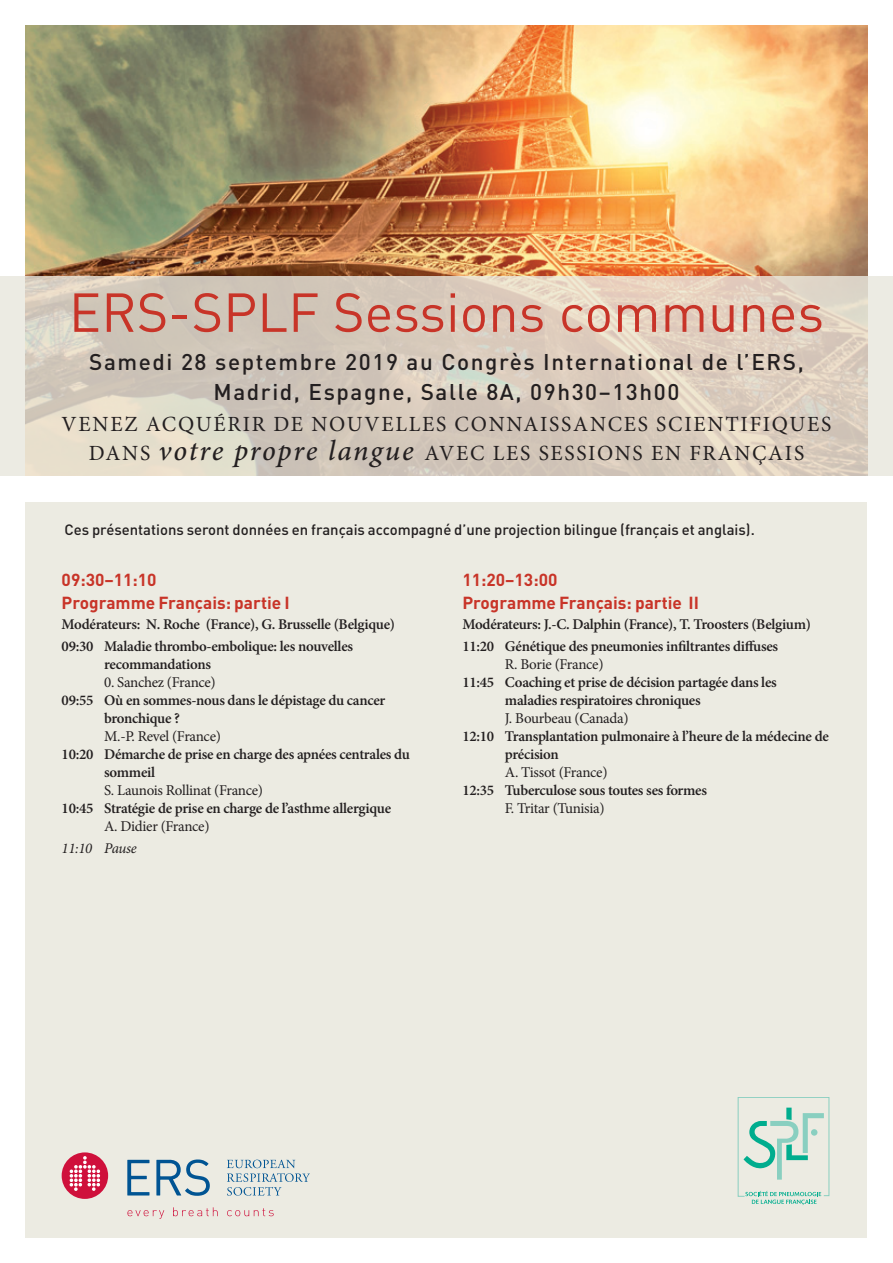
<style>
.page{position:relative;width:893px;height:1263px;background:#fff}
.page>*{position:absolute;margin:0;border:0;box-sizing:border-box;transform-origin:0 0}
._0_grand_titre{font:54px "DIN";color:#c83428}
._0__jour_et_room{font:500 22.5px/30px "DIN";letter-spacing:.07em;color:#231f20;text-align:center}
._0__slogan{font:21.6px/29px "Minion Pro";letter-spacing:.08em;color:#231f20;text-align:center}
._1__titre_aims{font:700 17.25px "DIN";color:#c83428}
._7__Speaker{font:15px "Minion Pro";letter-spacing:-.02em;color:#231f20}
._6__Présentation{font:600 14.85px/18px "Minion Pro";letter-spacing:-.02em;color:#231f20}
._3__chaires{font:600 14.85px "Minion Pro";letter-spacing:-.02em;color:#231f20}
._2__Texte_courant_ai{font:500 14.85px "DIN";color:#231f20}
._8__break{font:italic 14.85px "Minion Pro";letter-spacing:-.02em;color:#231f20}
.s1{font-weight:500;font-style:italic;font-size:28.95px}
</style>
<div class="page">
<div style="left:26px;top:502px;width:841px;height:735px;background:#ecebe2"></div>
<svg style="left:227px;top:1160px;width:83px;height:36px"></svg>
<svg style="left:127px;top:1160px;width:22px;height:35px"></svg>
<svg style="left:127px;top:1210px;width:37px;height:9px"></svg>
<svg style="left:173px;top:1207px;width:45px;height:9px"></svg>
<svg style="left:227px;top:1208px;width:47px;height:8px"></svg>
<div style="left:62px;top:1152px;width:46px;height:47px;background:#cf103b;border-radius:50%"></div>
<svg style="left:70px;top:1156px;width:30px;height:35px"></svg>
<svg style="left:156px;top:1159px;width:54px;height:37px"></svg>
<svg style="left:738px;top:1097px;width:91px;height:108px"></svg>
<img style="left:26px;top:26px;width:841px;height:250px">
<svg style="left:0;top:276px;width:893px;height:200px;background:#dacec0"></svg>
<p class="_0_grand_titre" style="left:69px;top:279px;width:757px">ERS-SPLF Sessions communes</p>
<p class="_0__jour_et_room" style="left:89px;top:346px;width:716px">Samedi 28 septembre 2019 au Congrès International de l’ERS,<br>Madrid, Espagne, Salle 8A, 09h30–13h00</p>
<p class="_0__slogan" style="left:62px;top:410px;width:771px">VENEZ ACQUÉRIR DE NOUVELLES CONNAISSANCES SCIENTIFIQUES<br>DANS <span class="s1">votre propre langue</span> AVEC LES SESSIONS EN FRANÇAIS</p>
<p class="_2__Texte_courant_ai" style="left:65px;top:520px;width:692px">Ces présentations seront données en français accompagné d’une projection bilingue (français et anglais).</p>
<p class="_1__titre_aims" style="left:62px;top:569px;width:96px">09:30–11:10</p>
<p class="_1__titre_aims" style="left:62px;top:591px;width:230px">Programme Français: partie I</p>
<p class="_3__chaires" style="left:62px;top:614px;width:335px">Modérateurs: N. Roche (France), G. Brusselle (Belgique)</p>
<p class="_6__Présentation" style="left:104px;top:637px;width:250px;text-indent:-43px">09:30 Maladie thrombo-embolique: les nouvelles recommandations</p>
<p class="_7__Speaker" style="left:104px;top:672px;width:113px">0. Sanchez (France)</p>
<p class="_6__Présentation" style="left:104px;top:691px;width:283px;text-indent:-43px">09:55 Où en sommes-nous dans le dépistage du cancer bronchique ?</p>
<p class="_7__Speaker" style="left:104px;top:726px;width:118px">M.-P. Revel (France)</p>
<p class="_6__Présentation" style="left:104px;top:745px;width:307px;text-indent:-43px">10:20 Démarche de prise en charge des apnées centrales du sommeil</p>
<p class="_7__Speaker" style="left:104px;top:780px;width:160px">S. Launois Rollinat (France)</p>
<p class="_6__Présentation" style="left:62px;top:799px;width:331px">10:45 Stratégie de prise en charge de l’asthme allergique</p>
<p class="_7__Speaker" style="left:104px;top:816px;width:107px">A. Didier (France)</p>
<p class="_8__break" style="left:62px;top:838px;width:77px">11:10 Pause</p>
<p class="_1__titre_aims" style="left:462px;top:569px;width:96px">11:20–13:00</p>
<p class="_1__titre_aims" style="left:462px;top:591px;width:238px">Programme Français: partie II</p>
<p class="_3__chaires" style="left:462px;top:614px;width:350px">Modérateurs: J.-C. Dalphin (France), T. Troosters (Belgium)</p>
<p class="_6__Présentation" style="left:462px;top:637px;width:317px">11:20 Génétique des pneumonies infiltrantes diffuses</p>
<p class="_7__Speaker" style="left:505px;top:654px;width:100px">R. Borie (France)</p>
<p class="_6__Présentation" style="left:505px;top:673px;width:273px;text-indent:-43px">11:45 Coaching et prise de décision partagée dans les maladies respiratoires chroniques</p>
<p class="_7__Speaker" style="left:505px;top:708px;width:125px">J. Bourbeau (Canada)</p>
<p class="_6__Présentation" style="left:505px;top:727px;width:325px;text-indent:-43px">12:10 Transplantation pulmonaire à l’heure de la médecine de précision</p>
<p class="_7__Speaker" style="left:505px;top:762px;width:104px">A. Tissot (France)</p>
<p class="_6__Présentation" style="left:462px;top:781px;width:246px">12:35 Tuberculose sous toutes ses formes</p>
<p class="_7__Speaker" style="left:505px;top:798px;width:101px">F. Tritar (Tunisia)</p>
</div>
